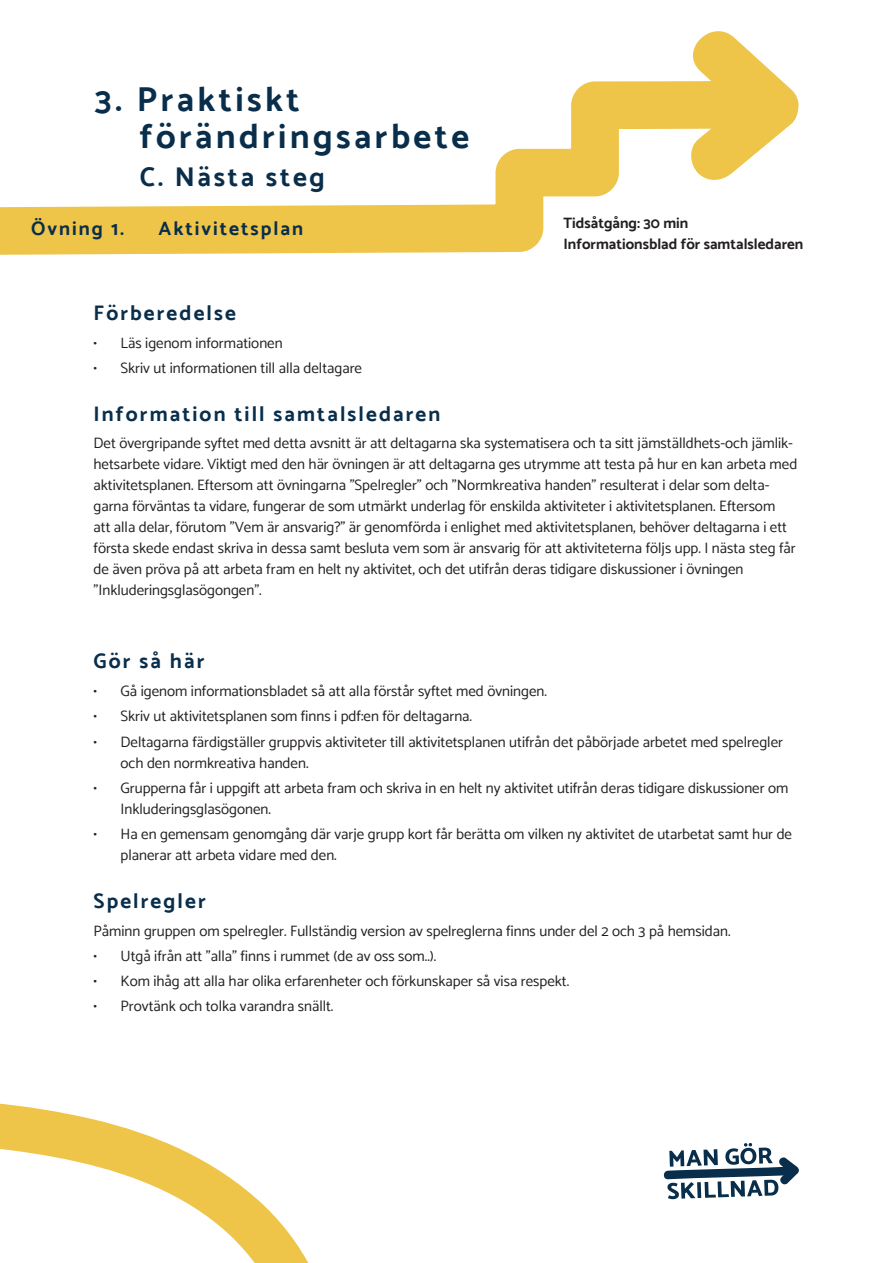
<style>
.page{position:relative;width:893px;height:1263px;background:#fff}
.page>*{position:absolute;margin:0;border:0;box-sizing:border-box;transform-origin:0 0}
.Störst{font:700 34.5px/37.5px "Catamaran";letter-spacing:.1em;color:#092e4b}
.Störst-2{font:700 27px "Catamaran";letter-spacing:.1em;color:#092e4b}
.mellan_rubrik{font:700 21px "Catamaran";letter-spacing:.1em;color:#092e4b}
.blå_på_gulpilen{font:700 19.5px "Catamaran";letter-spacing:.1em;color:#092e4b}
.bröd{font:15px/21px "Catamaran";color:#231f20}
.bröd-2{font:700 15px/21px "Catamaran";color:#231f20}
</style>
<div class="page">
<svg style="left:0;top:81px;width:678px;height:174px"></svg>
<svg style="left:678px;top:31px;width:121px;height:149px"></svg>
<svg style="left:663px;top:1143px;width:136px;height:56px"></svg>
<svg style="left:0;top:1103px;width:309px;height:160px"></svg>
<p class="Störst" style="left:140px;top:80px;width:331px;text-indent:-45px">3. Praktiskt förändringsarbete</p>
<p class="Störst-2" style="left:140px;top:160px;width:187px">C. Nästa steg</p>
<p class="blå_på_gulpilen" style="left:31px;top:217px;width:95px">Övning 1.</p>
<p class="blå_på_gulpilen" style="left:159px;top:217px;width:146px">Aktivitetsplan</p>
<p class="bröd-2" style="left:563px;top:212px;width:241px">Tidsåtgång: 30 min<br>Informationsblad för samtalsledaren</p>
<p class="mellan_rubrik" style="left:94px;top:300px;width:144px">Förberedelse</p>
<p class="bröd" style="left:94px;top:332px;width:191px">• Läs igenom informationen</p>
<p class="bröd" style="left:94px;top:357px;width:270px">• Skriv ut informationen till alla deltagare</p>
<p class="mellan_rubrik" style="left:94px;top:401px;width:348px">Information till samtalsledaren</p>
<p class="bröd" style="left:94px;top:433px;width:705px">Det övergripande syftet med detta avsnitt är att deltagarna ska systematisera och ta sitt jämställdhets-och jämlik&shy;hetsarbete vidare. Viktigt med den här övningen är att deltagarna ges utrymme att testa på hur en kan arbeta med aktivitetsplanen. Eftersom att övningarna ”Spelregler” och ”Normkreativa handen” resulterat i delar som delta&shy;garna förväntas ta vidare, fungerar de som utmärkt underlag för enskilda aktiviteter i aktivitetsplanen. Eftersom<br>att alla delar, förutom ”Vem är ansvarig?” är genomförda i enlighet med aktivitetsplanen, behöver deltagarna i ett första skede endast skriva in dessa samt besluta vem som är ansvarig för att aktiviteterna följs upp. I nästa steg får de även pröva på att arbeta fram en helt ny aktivitet, och det utifrån deras tidigare diskussioner i övningen ”Inkluderingsglasögongen”.</p>
<p class="mellan_rubrik" style="left:94px;top:649px;width:112px">Gör så här</p>
<p class="bröd" style="left:94px;top:680px;width:455px">• Gå igenom informationsbladet så att alla förstår syftet med övningen.</p>
<p class="bröd" style="left:94px;top:706px;width:380px">• Skriv ut aktivitetsplanen som finns i pdf:en för deltagarna.</p>
<p class="bröd" style="left:121px;top:731px;width:664px;text-indent:-27px">• Deltagarna färdigställer gruppvis aktiviteter till aktivitetsplanen utifrån det påbörjade arbetet med spelregler och den normkreativa handen.</p>
<p class="bröd" style="left:121px;top:777px;width:669px;text-indent:-27px">• Grupperna får i uppgift att arbeta fram och skriva in en helt ny aktivitet utifrån deras tidigare diskussioner om<br>Inkluderingsglasögonen.</p>
<p class="bröd" style="left:121px;top:823px;width:673px;text-indent:-27px">• Ha en gemensam genomgång där varje grupp kort får berätta om vilken ny aktivitet de utarbetat samt hur de planerar att arbeta vidare med den.</p>
<p class="mellan_rubrik" style="left:94px;top:888px;width:114px">Spelregler</p>
<p class="bröd" style="left:94px;top:920px;width:639px">Påminn gruppen om spelregler. Fullständig version av spelreglerna finns under del 2 och 3 på hemsidan.</p>
<p class="bröd" style="left:94px;top:945px;width:344px">• Utgå ifrån att ”alla” finns i rummet (de av oss som..).</p>
<p class="bröd" style="left:94px;top:970px;width:477px">• Kom ihåg att alla har olika erfarenheter och förkunskaper så visa respekt.</p>
<p class="bröd" style="left:94px;top:996px;width:241px">• Provtänk och tolka varandra snällt.</p>
</div>
